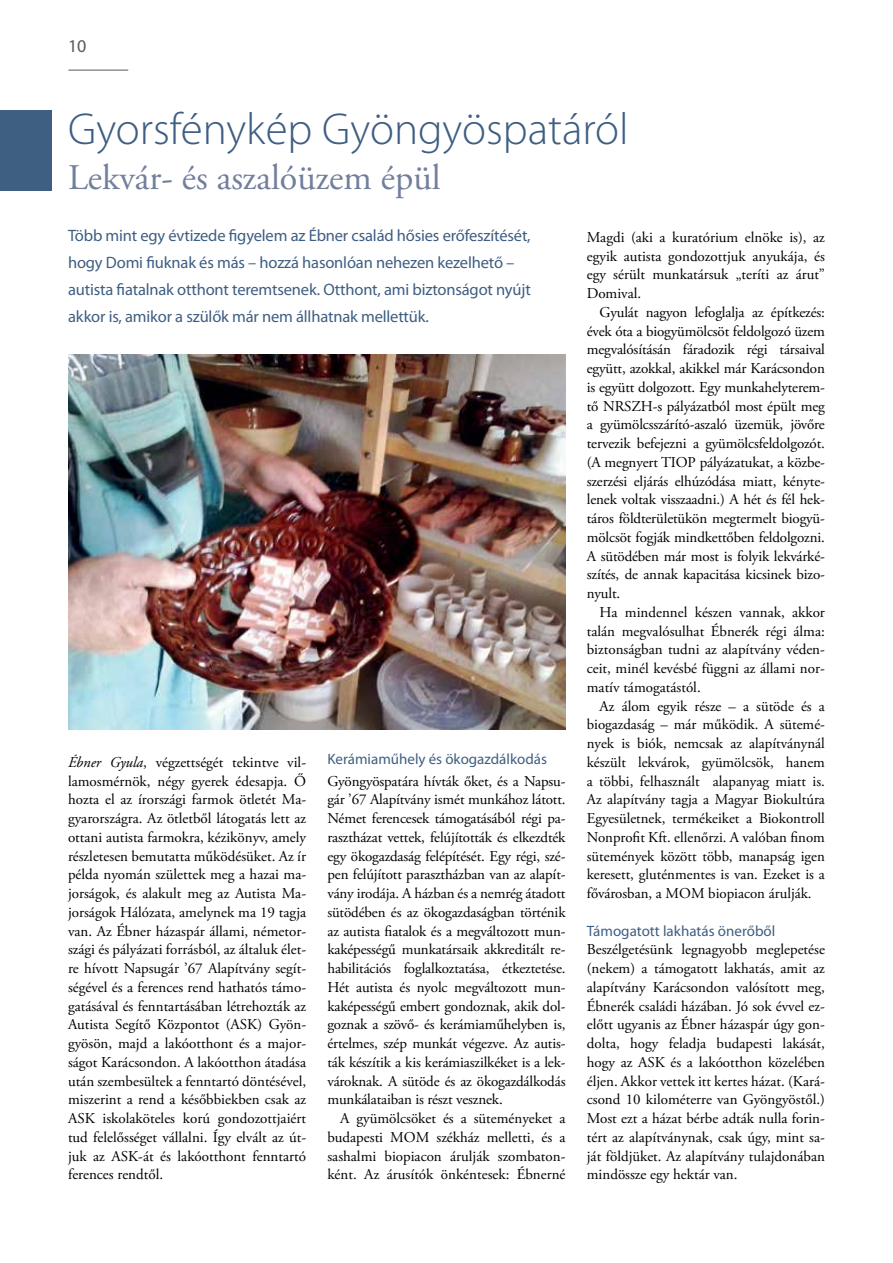
<style>
.page{position:relative;width:893px;height:1263px;background:#fff}
.page>*{position:absolute;margin:0;border:0;box-sizing:border-box;transform-origin:0 0}
.t1{font:300 45px "Myriad Pro";color:#3e5e82}
.t2{font:36px "Adobe Garamond Pro";color:#717f9c}
.t3{font:18px "Myriad Pro";color:#58595b}
.t4{font:16.5px/27px "Myriad Pro";letter-spacing:-.01em;color:#3e5e82}
.t5{font:15px/18.8px "Adobe Garamond Pro";color:#000;text-align:justify}
.t6{font:15px "Myriad Pro";color:#3e5e82}
.s1{font-style:italic}
</style>
<div class="page">
<hr style="left:68px;top:70px;width:60px;height:1px;background:#58595b">
<div style="left:0;top:111px;width:51px;height:80px;background:#3e5e82"></div>
<img style="left:68px;top:354px;width:498px;height:375px">
<p class="t3" style="left:68px;top:35px;width:20px">10</p>
<h1 class="t1" style="left:68px;top:102px;width:562px">Gyorsfénykép Gyöngyöspatáról</h1>
<h2 class="t2" style="left:68px;top:156px;width:374px">Lekvár- és aszalóüzem épül</h2>
<p class="t4" style="left:68px;top:222px;width:464px">Több mint egy évtizede figyelem az Ébner család hősies erőfeszítését, hogy Domi fiuknak és más – hozzá hasonlóan nehezen kezelhető – autista fiatalnak otthont teremtsenek. Otthont, ami biztonságot nyújt akkor is, amikor a szülők már nem állhatnak mellettük.</p>
<p class="t5" style="left:587px;top:228px;width:240px">Magdi (aki a kuratórium elnöke is), az egyik autista gondozottjuk anyukája, és egy sérült munkatársuk „teríti az árut” Domival.</p>
<p class="t5" style="left:587px;top:303px;width:240px;text-indent:13px">Gyulát nagyon lefoglalja az építkezés: évek óta a biogyümölcsöt feldolgozó üzem megvalósításán fáradozik régi társaival együtt, azokkal, akikkel már Karácsondon is együtt dolgozott. Egy munkahelyterem&shy;tő NRSZH-s pályázatból most épült meg a gyümölcsszárító-aszaló üzemük, jövőre tervezik befejezni a gyümölcsfeldolgozót. (A megnyert TIOP pályázatukat, a közbe&shy;szerzési eljárás elhúzódása miatt, kényte&shy;lenek voltak visszaadni.) A hét és fél hek&shy;táros földterületükön megtermelt biogyü&shy;mölcsöt fogják mindkettőben feldolgozni.<br>A sütödében már most is folyik lekvárké&shy;szítés, de annak kapacitása kicsinek bizo&shy;nyult.</p>
<p class="t5" style="left:587px;top:603px;width:240px;text-indent:13px">Ha mindennel készen vannak, akkor talán megvalósulhat Ébnerék régi álma: biztonságban tudni az alapítvány véden&shy;ceit, minél kevésbé függni az állami nor&shy;matív támogatástól.</p>
<p class="t5" style="left:587px;top:697px;width:240px;text-indent:13px">Az álom egyik része – a sütöde és a biogazdaság – már működik. A sütemé&shy;nyek is biók, nemcsak az alapítványnál készült lekvárok, gyümölcsök, hanem a többi, felhasznált alapanyag miatt is.<br>Az alapítvány tagja a Magyar Biokultúra Egyesületnek, termékeiket a Biokontroll Nonprofit Kft. ellenőrzi. A valóban finom sütemények között több, manapság igen keresett, gluténmentes is van. Ezeket is a fővárosban, a MOM biopiacon árulják.</p>
<p class="t6" style="left:587px;top:921px;width:190px">Támogatott lakhatás önerőből</p>
<p class="t5" style="left:587px;top:941px;width:240px">Beszélgetésünk legnagyobb meglepetése (nekem) a támogatott lakhatás, amit az alapítvány Karácsondon valósított meg, Ébnerék családi házában. Jó sok évvel ez&shy;előtt ugyanis az Ébner házaspár úgy gon&shy;dolta, hogy feladja budapesti lakását, hogy az ASK és a lakóotthon közelében éljen. Akkor vettek itt kertes házat. (Kará&shy;csond 10 kilométerre van Gyöngyöstől.)<br>Most ezt a házat bérbe adták nulla forin&shy;tért az alapítványnak, csak úgy, mint sa&shy;ját földjüket. Az alapítvány tulajdonában mindössze egy hektár van.</p>
<p class="t5" style="left:68px;top:753px;width:240px"><span class="s1">Ébner Gyula</span>, végzettségét tekintve vil&shy;lamosmérnök, négy gyerek édesapja. Ő hozta el az írországi farmok ötletét Ma&shy;gyarországra. Az ötletből látogatás lett az ottani autista farmokra, kézikönyv, amely részletesen bemutatta működésüket. Az ír példa nyomán születtek meg a hazai ma&shy;jorságok, és alakult meg az Autista Ma&shy;jorságok Hálózata, amelynek ma 19 tagja van. Az Ébner házaspár állami, németor&shy;szági és pályázati forrásból, az általuk élet&shy;re hívott Napsugár ’67 Alapítvány segít&shy;ségével és a ferences rend hathatós támo&shy;gatásával és fenntartásában létrehozták az Autista Segítő Központot (ASK) Gyön&shy;gyösön, majd a lakóotthont és a major&shy;ságot Karácsondon. A lakóotthon átadása után szembesültek a fenntartó döntésével, miszerint a rend a későbbiekben csak az ASK iskolaköteles korú gondozottjaiért tud felelősséget vállalni. Így elvált az út&shy;juk az ASK-át és lakóotthont fenntartó ferences rendtől.</p>
<p class="t6" style="left:327px;top:750px;width:221px">Kerámiaműhely és ökogazdálkodás</p>
<p class="t5" style="left:327px;top:772px;width:240px">Gyöngyöspatára hívták őket, és a Napsu&shy;gár ’67 Alapítvány ismét munkához látott.<br>Német ferencesek támogatásából régi pa&shy;rasztházat vettek, felújították és elkezdték egy ökogazdaság felépítését. Egy régi, szé&shy;pen felújított parasztházban van az alapít&shy;vány irodája. A házban és a nemrég átadott sütödében és az ökogazdaságban történik az autista fiatalok és a megváltozott mun&shy;kaképességű munkatársaik akkreditált re&shy;habilitációs foglalkoztatása, étkeztetése.<br>Hét autista és nyolc megváltozott mun&shy;kaképességű embert gondoznak, akik dol&shy;goznak a szövő- és kerámiaműhelyben is, értelmes, szép munkát végezve. Az autis&shy;ták készítik a kis kerámiaszilkéket is a lek&shy;vároknak. A sütöde és az ökogazdálkodás munkálataiban is részt vesznek.</p>
<p class="t5" style="left:327px;top:1109px;width:240px;text-indent:13px">A gyümölcsöket és a süteményeket a budapesti MOM székház melletti, és a sashalmi biopiacon árulják szombaton&shy;ként. Az árusítók önkéntesek: Ébnerné</p>
</div>
